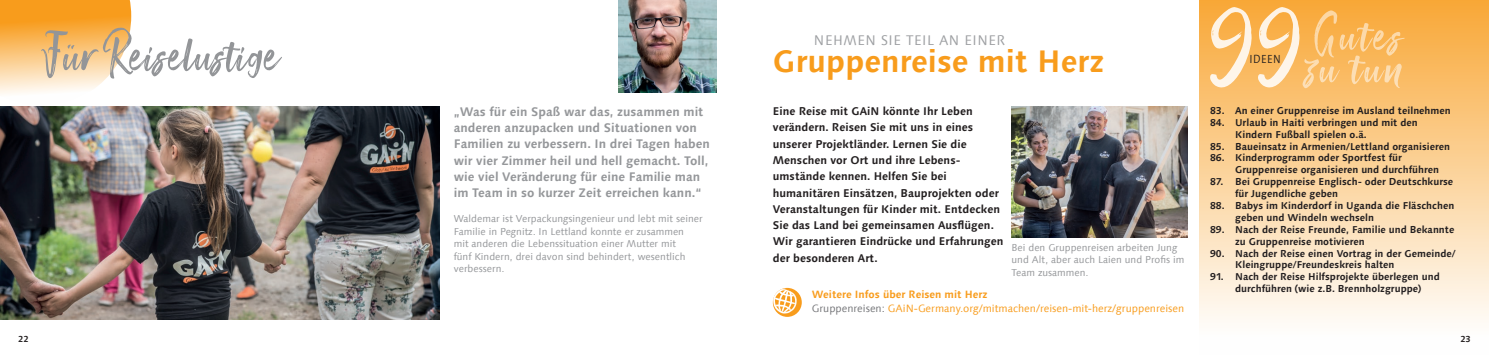
<style>
.page{position:relative;width:1489px;height:355px;background:#fff}
.page>*{position:absolute;margin:0;border:0;box-sizing:border-box;transform-origin:0 0}
.t1{font:61.25px "Smithen";color:#939598;scale:.93 1}
.t2{font:700 31.25px "Linotype Syntax Com";color:#f89c1c}
.t3{font:14px "Linotype Syntax Com";letter-spacing:.04em;color:#9d9fa2}
.t4{font:700 12.5px/16.2px "Linotype Syntax Com";color:#95979a}
.t5{font:11.75px "Linotype Syntax Com";letter-spacing:.05em;color:#231f20;scale:.86 1}
.t6{font:700 11.25px/16.2px "Linotype Syntax Com";color:#231f20}
.t7{font:10.62px/13.5px "Linotype Syntax Com";color:#f89c1c}
.t8{font:700 10px/11.9px "Linotype Syntax Com";color:#231f20}
.t9{font:10px/12.5px "Linotype Syntax Com";color:#95979a}
.t10{font:700 8.75px "Linotype Syntax Com";color:#231f20}
.s1{font-weight:700}
.s2{color:#757679}
</style>
<div class="page">
<svg style="left:0;top:0;width:131px;height:94px"></svg>
<div style="left:1199px;top:0;width:289px;height:354px;background:linear-gradient(to bottom,#f8a737,#fff)"></div>
<svg style="left:1209px;top:6px;width:195px;height:83px"></svg>
<img style="left:0;top:107px;width:439px;height:212px">
<img style="left:618px;top:0;width:98px;height:92px">
<svg style="left:772px;top:287px;width:29px;height:29px"></svg>
<svg style="left:773px;top:288px;width:23px;height:25px"></svg>
<img style="left:1011px;top:107px;width:176px;height:131px">
<h1 class="t1" style="left:41px;top:17px;width:258px">Für Reiselustige</h1>
<p class="t4" style="left:454px;top:103px;width:257px">„Was für ein Spaß war das, zusammen mit anderen anzupacken und Situationen von Familien zu verbessern. In drei Tagen haben wir vier Zimmer heil und hell gemacht. Toll, wie viel Veränderung für eine Familie man im Team in so kurzer Zeit erreichen kann.“</p>
<p class="t9" style="left:454px;top:212px;width:250px">Waldemar ist Verpackungsingenieur und lebt mit seiner Familie in Pegnitz. In Lettland konnte er zusammen<br>mit anderen die Lebenssituation einer Mutter mit<br>fünf Kindern, drei davon sind behindert, wesentlich verbessern.</p>
<h3 class="t3" style="left:814px;top:32px;width:193px">NEHMEN SIE TEIL AN EINER</h3>
<h2 class="t2" style="left:772px;top:41px;width:333px">Gruppenreise mit Herz</h2>
<p class="t6" style="left:772px;top:103px;width:232px">Eine Reise mit GAiN könnte Ihr Leben verändern. Reisen Sie mit uns in eines unserer Projektländer. Lernen Sie die Menschen vor Ort und ihre Lebens&shy;umstände kennen. Helfen Sie bei humanitären Einsätzen, Bauprojekten oder Veranstaltungen für Kinder mit. Entdecken Sie das Land bei gemeinsamen Ausflügen.<br>Wir garantieren Eindrücke und Erfahrungen der besonderen Art.</p>
<p class="t9" style="left:1011px;top:240px;width:174px">Bei den Gruppenreisen arbeiten Jung und Alt, aber auch Laien und Profis im<br>Team zusammen.</p>
<p class="t7" style="left:811px;top:287px;width:374px"><span class="s1">Weitere Infos über Reisen mit Herz<br></span><span class="s2">Gruppenreisen:</span> GAiN-Germany.org/mitmachen/reisen-mit-herz/gruppenreisen</p>
<p class="t5" style="left:1249px;top:51px;width:38px">IDEEN</p>
<p class="t8" style="left:1209px;top:104px;width:242px">83. An einer Gruppenreise im Ausland teilnehmen</p>
<p class="t8" style="left:1234px;top:116px;width:184px;text-indent:-25px">84. Urlaub in Haiti verbringen und mit den<br>Kindern Fußball spielen o.ä.</p>
<p class="t8" style="left:1209px;top:140px;width:241px">85. Baueinsatz in Armenien/Lettland organisieren</p>
<p class="t8" style="left:1234px;top:152px;width:205px;text-indent:-25px">86. Kinderprogramm oder Sportfest für<br>Gruppenreise organisieren und durchführen</p>
<p class="t8" style="left:1234px;top:175px;width:220px;text-indent:-25px">87. Bei Gruppenreise Englisch- oder Deutschkurse für Jugendliche geben</p>
<p class="t8" style="left:1234px;top:199px;width:221px;text-indent:-25px">88. Babys im Kinderdorf in Uganda die Fläschchen geben und Windeln wechseln</p>
<p class="t8" style="left:1234px;top:223px;width:221px;text-indent:-25px">89. Nach der Reise Freunde, Familie und Bekannte zu Gruppenreise motivieren</p>
<p class="t8" style="left:1234px;top:247px;width:222px;text-indent:-25px">90. Nach der Reise einen Vortrag in der Gemeinde/<br>Kleingruppe/Freundeskreis halten</p>
<p class="t8" style="left:1234px;top:270px;width:206px;text-indent:-25px">91. Nach der Reise Hilfsprojekte überlegen und durchführen (wie z.B. Brennholzgruppe)</p>
<p class="t10" style="left:18px;top:333px;width:12px">22</p>
<p class="t10" style="left:1460px;top:333px;width:12px">23</p>
</div>
